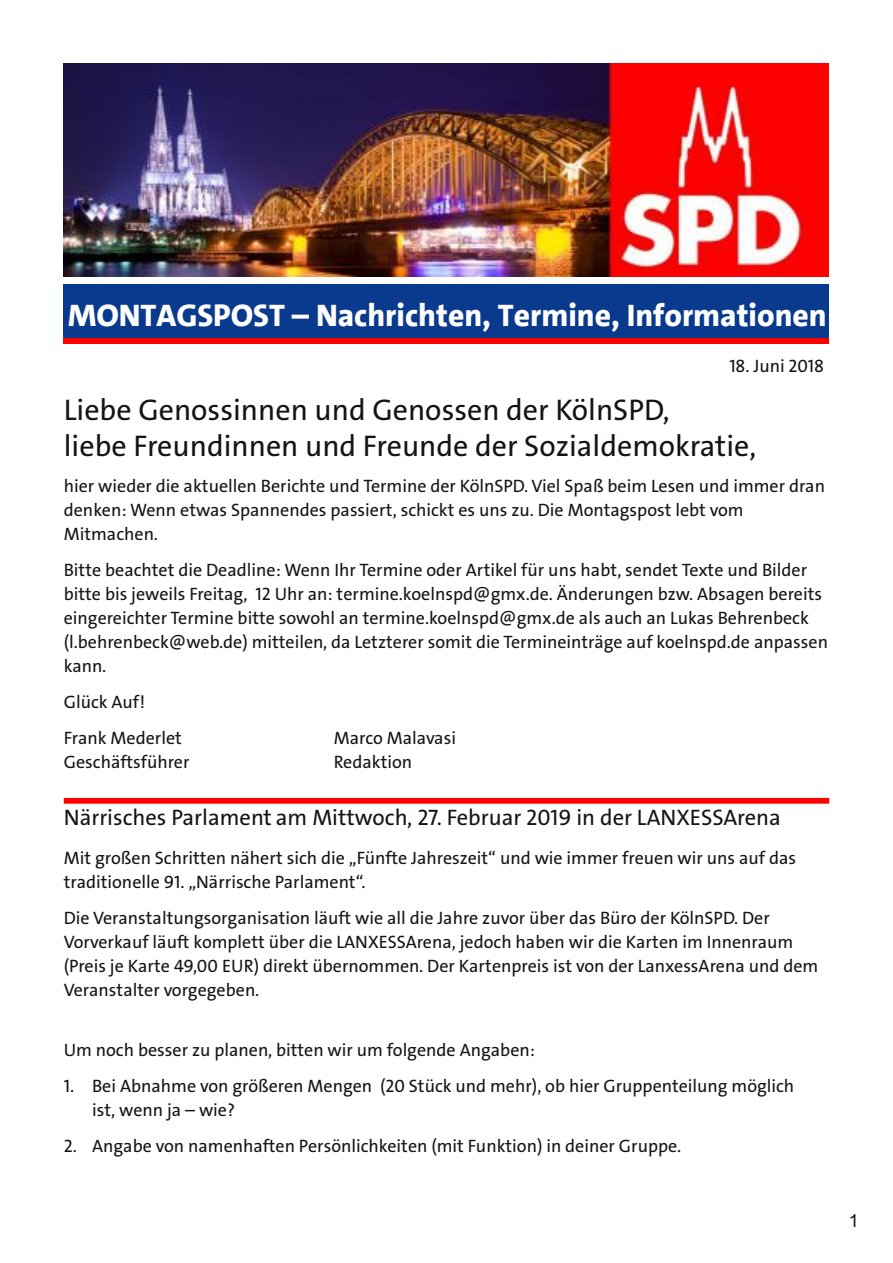
<style>
.page{position:relative;width:893px;height:1263px;background:#fff}
.page>*{position:absolute;margin:0;border:0;box-sizing:border-box;transform-origin:0 0}
.t1{font:800 31.5px "SPD The Sans";color:#fff}
.t2{font:30px/36px "The Sans LP5 Plain";color:#161413}
.t3{font:22.5px "The Sans LP5 Plain";color:#161413}
.t4{font:18px/24px "The Sans LP5 Plain";color:#161413}
.t5{font:18px "Arial";color:#161413}
</style>
<div class="page">
<img style="left:64px;top:64px;width:765px;height:213px">
<div style="left:64px;top:285px;width:765px;height:56px;background:#0a3a8d"></div>
<div style="left:64px;top:338px;width:765px;height:6px;background:#f00"></div>
<div style="left:64px;top:798px;width:765px;height:6px;background:#f00"></div>
<h1 class="t1" style="left:68px;top:295px;width:760px">MONTAGSPOST – Nachrichten, Termine, Informationen</h1>
<p class="t4" style="left:729px;top:354px;width:96px">18. Juni 2018</p>
<h2 class="t2" style="left:64px;top:392px;width:694px">Liebe Genossinnen und Genossen der KölnSPD,<br>liebe Freundinnen und Freunde der Sozialdemokratie,</h2>
<p class="t4" style="left:64px;top:474px;width:763px">hier wieder die aktuellen Berichte und Termine der KölnSPD. Viel Spaß beim Lesen und immer dran denken: Wenn etwas Spannendes passiert, schickt es uns zu. Die Montagspost lebt vom<br>Mitmachen.</p>
<p class="t4" style="left:64px;top:558px;width:766px">Bitte beachtet die Deadline: Wenn Ihr Termine oder Artikel für uns habt, sendet Texte und Bilder bitte bis jeweils Freitag, 12 Uhr an: termine.koelnspd@gmx.de. Änderungen bzw. Absagen bereits eingereichter Termine bitte sowohl an termine.koelnspd@gmx.de als auch an Lukas Behrenbeck (l.behrenbeck@web.de) mitteilen, da Letzterer somit die Termineinträge auf koelnspd.de anpassen kann.</p>
<p class="t4" style="left:64px;top:684px;width:120px;line-height:36px">Glück Auf!<br>Frank Mederlet</p>
<p class="t4" style="left:334px;top:726px;width:124px">Marco Malavasi</p>
<p class="t4" style="left:64px;top:750px;width:127px">Geschäftsführer</p>
<p class="t4" style="left:334px;top:750px;width:80px">Redaktion</p>
<p class="t3" style="left:64px;top:803px;width:719px">Närrisches Parlament am Mittwoch, 27. Februar 2019 in der LANXESSArena</p>
<p class="t4" style="left:64px;top:846px;width:734px">Mit großen Schritten nähert sich die „Fünfte Jahreszeit“ und wie immer freuen wir uns auf das traditionelle 91. „Närrische Parlament“.</p>
<p class="t4" style="left:64px;top:906px;width:756px">Die Veranstaltungsorganisation läuft wie all die Jahre zuvor über das Büro der KölnSPD. Der Vorverkauf läuft komplett über die LANXESSArena, jedoch haben wir die Karten im Innenraum (Preis je Karte 49,00 EUR) direkt übernommen. Der Kartenpreis ist von der LanxessArena und dem Veranstalter vorgegeben.</p>
<p class="t4" style="left:64px;top:1038px;width:473px">Um noch besser zu planen, bitten wir um folgende Angaben:</p>
<p class="t4" style="left:92px;top:1074px;width:704px;text-indent:-28px">1. Bei Abnahme von größeren Mengen (20 Stück und mehr), ob hier Gruppenteilung möglich ist, wenn ja – wie?</p>
<p class="t4" style="left:64px;top:1134px;width:619px">2. Angabe von namenhaften Persönlichkeiten (mit Funktion) in deiner Gruppe.</p>
<p class="t5" style="left:849px;top:1210px;width:12px">1</p>
</div>
